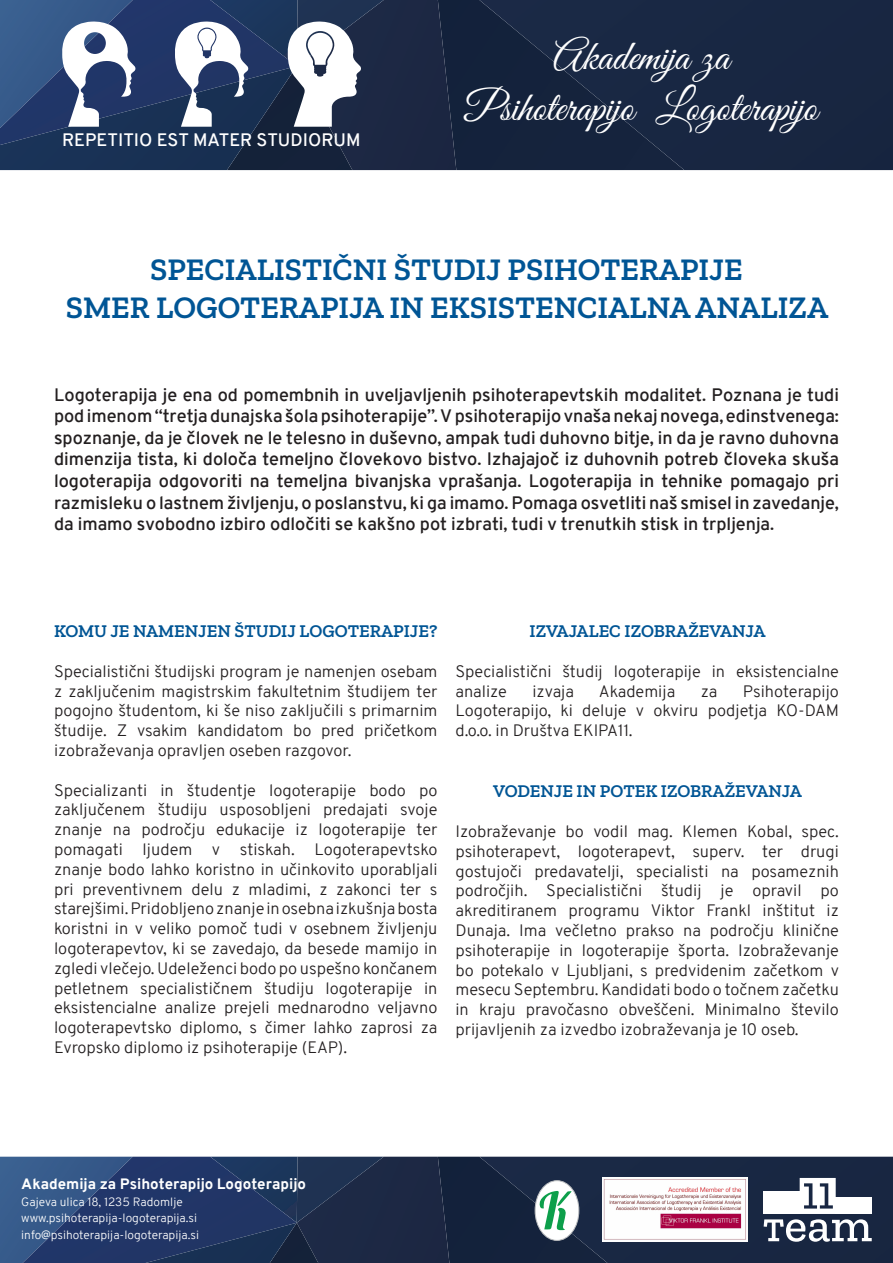
<style>
.page{position:relative;width:893px;height:1263px;background:#fff}
.page>*{position:absolute;margin:0;border:0;box-sizing:border-box;transform-origin:0 0}
.t1{font:42px/50.4px "Great Vibes";color:#fff;text-align:center}
.t2{font:600 31.5px "Zilla Slab";color:#005595}
.t3{font:18px/21.6px "Overpass";color:#231f20;text-align:justify}
.t4{font:600 18px "Zilla Slab";color:#005595}
.t5{font:18px "Overpass";color:#fff}
.t6{font:300 16.5px/19.8px "Overpass";color:#231f20;text-align:justify}
.t7{font:700 15px "Overpass";color:#fff}
.t8{font:300 12px/16.5px "Overpass";color:#fff}
</style>
<div class="page">
<svg style="left:0;top:1157px;width:893px;height:106px;background:#3e4c6a"></svg>
<div style="left:684px;top:0;width:209px;height:170px;background:#182642"></div>
<svg style="left:0;top:0;width:684px;height:170px;background:#334361"></svg>
<p class="t5" style="left:62px;top:129px;width:300px">REPETITIO EST MATER STUDIORUM</p>
<p class="t1" style="left:465px;top:35px;width:354px">Akademija za<br>Psihoterapijo Logoterapijo</p>
<p class="t2" style="left:150px;top:252px;width:594px">SPECIALISTIČNI ŠTUDIJ PSIHOTERAPIJE</p>
<p class="t2" style="left:66px;top:289px;width:764px">SMER LOGOTERAPIJA IN EKSISTENCIALNA ANALIZA</p>
<p class="t3" style="left:54px;top:384px;width:786px">Logoterapija je ena od pomembnih in uveljavljenih psihoterapevtskih modalitet. Poznana je tudi pod imenom “tretja dunajska šola psihoterapije”. V psihoterapijo vnaša nekaj novega, edinstvenega: spoznanje, da je človek ne le telesno in duševno, ampak tudi duhovno bitje, in da je ravno duhovna dimenzija tista, ki določa temeljno človekovo bistvo. Izhajajoč iz duhovnih potreb človeka skuša logoterapija odgovoriti na temeljna bivanjska vprašanja. Logoterapija in tehnike pomagajo pri razmisleku o lastnem življenju, o poslanstvu, ki ga imamo. Pomaga osvetliti naš smisel in zavedanje, da imamo svobodno izbiro odločiti se kakšno pot izbrati, tudi v trenutkih stisk in trpljenja.</p>
<p class="t4" style="left:54px;top:621px;width:385px">KOMU JE NAMENJEN ŠTUDIJ LOGOTERAPIJE?</p>
<p class="t6" style="left:54px;top:661px;width:385px">Specialistični študijski program je namenjen osebam z zaključenim magistrskim fakultetnim študijem ter pogojno študentom, ki še niso zaključili s primarnim študije. Z vsakim kandidatom bo pred pričetkom izobraževanja opravljen oseben razgovor.</p>
<p class="t6" style="left:54px;top:780px;width:385px">Specializanti in študentje logoterapije bodo po zaključenem študiju usposobljeni predajati svoje znanje na področju edukacije iz logoterapije ter pomagati ljudem v stiskah. Logoterapevtsko znanje bodo lahko koristno in učinkovito uporabljali pri preventivnem delu z mladimi, z zakonci ter s starejšimi. Pridobljeno znanje in osebna izkušnja bosta koristni in v veliko pomoč tudi v osebnem življenju logoterapevtov, ki se zavedajo, da besede mamijo in zgledi vlečejo. Udeleženci bodo po uspešno končanem petletnem specialističnem študiju logoterapije in eksistencialne analize prejeli mednarodno veljavno logoterapevtsko diplomo, s čimer lahko zaprosi za Evropsko diplomo iz psihoterapije (EAP).</p>
<p class="t4" style="left:530px;top:621px;width:237px">IZVAJALEC IZOBRAŽEVANJA</p>
<p class="t6" style="left:455px;top:661px;width:385px">Specialistični študij logoterapije in eksistencialne analize</p>
<p class="t6" style="left:455px;top:681px;width:385px;text-indent:287px">Psihoterapijo Logoterapijo, ki deluje v okviru podjetja KO-DAM d.o.o. in Društva EKIPA11.</p>
<p class="t6" style="left:532px;top:681px;width:43px">izvaja</p>
<p class="t6" style="left:599px;top:681px;width:78px">Akademija</p>
<p class="t6" style="left:701px;top:681px;width:18px">za</p>
<p class="t4" style="left:493px;top:781px;width:310px">VODENJE IN POTEK IZOBRAŽEVANJA</p>
<p class="t6" style="left:455px;top:821px;width:385px">Izobraževanje bo vodil mag. Klemen Kobal, spec. psihoterapevt, logoterapevt, superv. ter drugi gostujoči predavatelji, specialisti na posameznih področjih. Specialistični študij je opravil po akreditiranem programu Viktor Frankl inštitut iz Dunaja. Ima večletno prakso na področju klinične psihoterapije in logoterapije športa. Izobraževanje bo potekalo v Ljubljani, s predvidenim začetkom v mesecu Septembru. Kandidati bodo o točnem začetku in kraju pravočasno obveščeni. Minimalno število prijavljenih za izvedbo izobraževanja je 10 oseb.</p>
<p class="t7" style="left:21px;top:1174px;width:286px">Akademija za Psihoterapijo Logoterapijo</p>
<p class="t8" style="left:21px;top:1193px;width:179px">Gajeva ulica 18, 1235 Radomlje www.psihoterapija-logoterapija.si info@psihoterapija-logoterapija.si</p>
</div>
